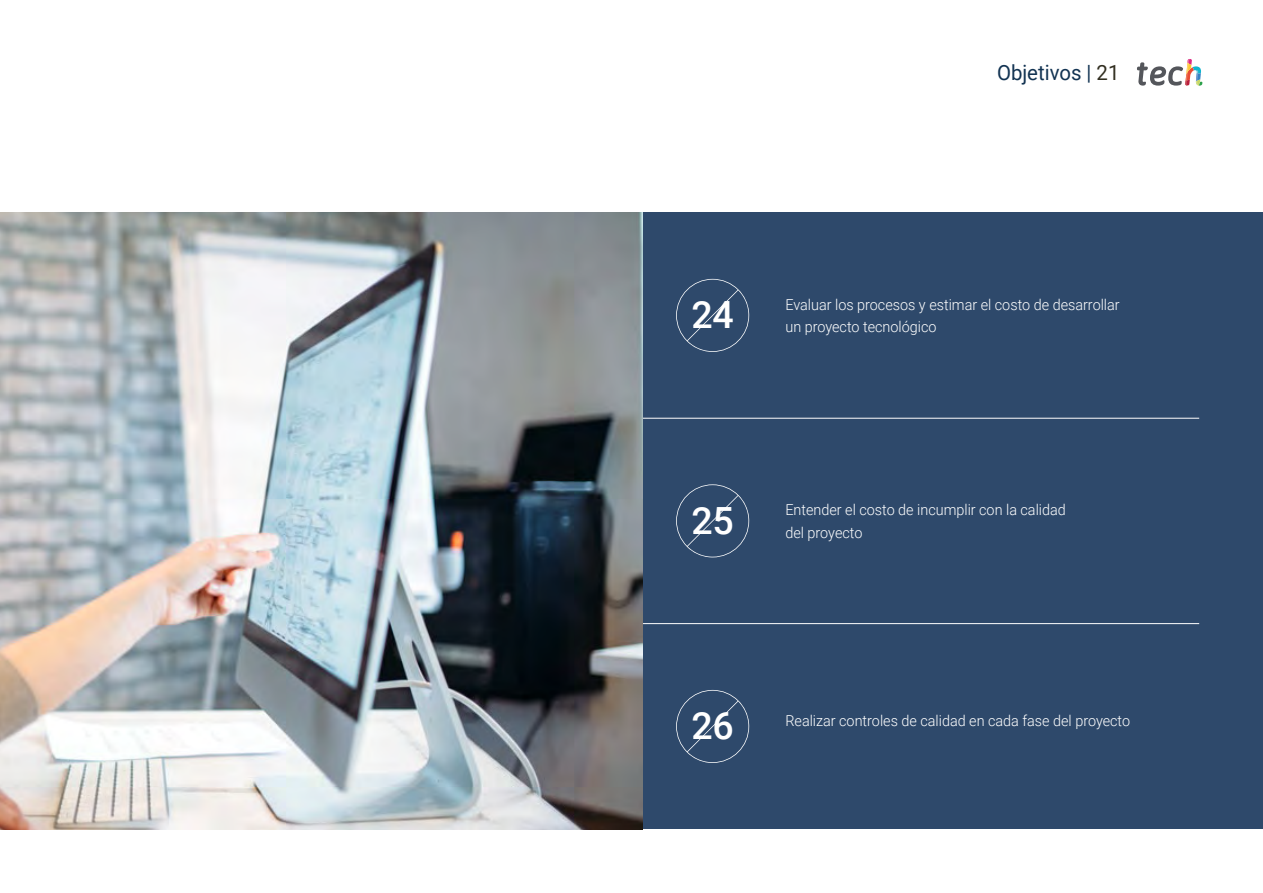
<style>
.page{position:relative;width:1263px;height:893px;background:#fff}
.page>*{position:absolute;margin:0;border:0;box-sizing:border-box;transform-origin:0 0}
.t1{font:500 37.5px "Roboto";color:#fff}
.t2{font:21px "Roboto";color:#123352}
.t3{font:300 15px/22.5px "Roboto";color:#fff;scale:.96 1}
.s1{color:#312e20}
</style>
<div class="page">
<div style="left:642px;top:213px;width:621px;height:616px;background:#2e496b"></div>
<svg style="left:676px;top:279px;width:73px;height:73px"></svg>
<svg style="left:676px;top:484px;width:73px;height:73px"></svg>
<svg style="left:676px;top:690px;width:73px;height:73px"></svg>
<hr style="left:0;top:418px;width:1199px;height:1px;background:#fff">
<hr style="left:0;top:623px;width:1199px;height:1px;background:#fff">
<img style="left:0;top:213px;width:642px;height:616px">
<svg style="left:1137px;top:59px;width:65px;height:27px"></svg>
<h2 class="t2" style="left:997px;top:57px;width:124px">Objetivos | <span class="s1">21</span></h2>
<h1 class="t1" style="left:691px;top:288px;width:44px">24</h1>
<p class="t3" style="left:785px;top:293px;width:350px">Evaluar los procesos y estimar el costo de desarrollar un proyecto tecnológico</p>
<h1 class="t1" style="left:691px;top:494px;width:44px">25</h1>
<p class="t3" style="left:785px;top:498px;width:294px">Entender el costo de incumplir con la calidad del proyecto</p>
<h1 class="t1" style="left:691px;top:699px;width:44px">26</h1>
<p class="t3" style="left:785px;top:709px;width:361px">Realizar controles de calidad en cada fase del proyecto</p>
</div>
